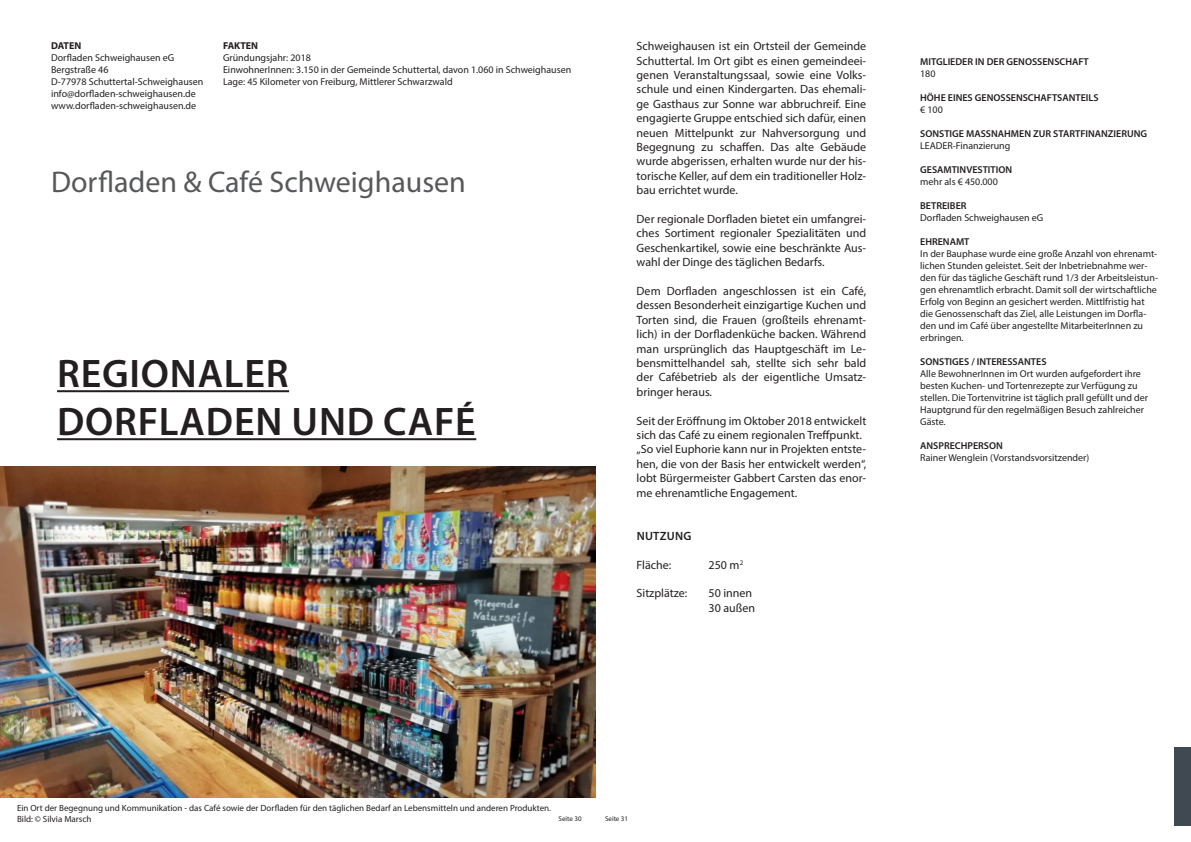
<style>
.page{position:relative;width:1191px;height:842px;background:#fff}
.page>*{position:absolute;margin:0;border:0;box-sizing:border-box;transform-origin:0 0}
.t1{font:600 40px/48px "Myriad Pro";letter-spacing:.02em;color:#231f20}
.t2{font:30px "Myriad Pro";color:#57585a}
.t3{font:12px/14.4px "Myriad Pro";color:#231f20;text-align:justify}
.t4{font:600 12px "Myriad Pro";letter-spacing:.02em;color:#231f20}
.t5{font:10px/12px "Myriad Pro";color:#231f20}
.t6{font:600 10px "Myriad Pro";color:#231f20}
.t7{font:700 10px "Myriad Pro";color:#231f20}
.t8{font:9px/10.8px "Myriad Pro";color:#231f20}
.t9{font:7px "Myriad Pro";color:#231f20}
</style>
<div class="page">
<img style="left:0;top:466px;width:595px;height:332px">
<hr style="left:57px;top:390px;width:232px;height:2px;background:#231f20">
<hr style="left:57px;top:438px;width:419px;height:2px;background:#231f20">
<div style="left:1174px;top:747px;width:17px;height:79px;background:#404852"></div>
<p class="t7" style="left:51px;top:39px;width:32px">DATEN</p>
<p class="t5" style="left:51px;top:51px;width:154px">Dorfladen Schweighausen eG<br>Bergstraße 46<br>D-77978 Schuttertal-Schweighausen info@dorfladen-schweighausen.de www.dorfladen-schweighausen.de</p>
<p class="t7" style="left:223px;top:39px;width:37px">FAKTEN</p>
<p class="t5" style="left:223px;top:51px;width:350px">Gründungsjahr: 2018<br>EinwohnerInnen: 3.150 in der Gemeinde Schuttertal, davon 1.060 in Schweighausen<br>Lage: 45 Kilometer von Freiburg, Mittlerer Schwarzwald</p>
<h2 class="t2" style="left:51px;top:164px;width:416px">Dorfladen &amp; Café Schweighausen</h2>
<h1 class="t1" style="left:57px;top:349px;width:420px">REGIONALER<br>DORFLADEN UND CAFÉ</h1>
<p class="t3" style="left:636px;top:39px;width:231px">Schweighausen ist ein Ortsteil der Gemeinde Schuttertal. Im Ort gibt es einen gemeindeei&shy;genen Veranstaltungssaal, sowie eine Volks&shy;schule und einen Kindergarten. Das ehemali&shy;ge Gasthaus zur Sonne war abbruchreif. Eine engagierte Gruppe entschied sich dafür, einen neuen Mittelpunkt zur Nahversorgung und Begegnung zu schaffen. Das alte Gebäude wurde abgerissen, erhalten wurde nur der his&shy;torische Keller, auf dem ein traditioneller Holz&shy;bau errichtet wurde.</p>
<p class="t3" style="left:636px;top:211px;width:231px">Der regionale Dorfladen bietet ein umfangrei&shy;ches Sortiment regionaler Spezialitäten und Geschenkartikel, sowie eine beschränkte Aus&shy;wahl der Dinge des täglichen Bedarfs.</p>
<p class="t3" style="left:636px;top:283px;width:231px">Dem Dorfladen angeschlossen ist ein Café, dessen Besonderheit einzigartige Kuchen und Torten sind, die Frauen (großteils ehrenamt&shy;lich) in der Dorfladenküche backen. Während man ursprünglich das Hauptgeschäft im Le&shy;bensmittelhandel sah, stellte sich sehr bald der Cafébetrieb als der eigentliche Umsatz&shy;bringer heraus.</p>
<p class="t3" style="left:636px;top:413px;width:231px;text-align:left">Seit der Eröffnung im Oktober 2018 entwickelt sich das Café zu einem regionalen Treffpunkt. „So viel Euphorie kann nur in Projekten entste&shy;hen, die von der Basis her entwickelt werden“, lobt Bürgermeister Gabbert Carsten das enor&shy;me ehrenamtliche Engagement.</p>
<p class="t4" style="left:636px;top:528px;width:56px">NUTZUNG</p>
<p class="t3" style="left:636px;top:557px;width:36px">Fläche:</p>
<p class="t3" style="left:708px;top:557px;width:36px">250 m<sup>2</sup></p>
<p class="t3" style="left:636px;top:586px;width:52px">Sitzplätze:</p>
<p class="t3" style="left:708px;top:586px;width:48px">50 innen<br>30 außen</p>
<p class="t6" style="left:920px;top:55px;width:170px">MITGLIEDER IN DER GENOSSENSCHAFT</p>
<p class="t5" style="left:920px;top:67px;width:17px">180</p>
<p class="t6" style="left:920px;top:91px;width:180px">HÖHE EINES GENOSSENSCHAFTSANTEILS</p>
<p class="t5" style="left:920px;top:103px;width:24px">€ 100</p>
<p class="t6" style="left:920px;top:127px;width:228px">SONSTIGE MASSNAHMEN ZUR STARTFINANZIERUNG</p>
<p class="t5" style="left:920px;top:139px;width:92px">LEADER-Finanzierung</p>
<p class="t6" style="left:920px;top:163px;width:94px">GESAMTINVESTITION</p>
<p class="t5" style="left:920px;top:175px;width:79px">mehr als € 450.000</p>
<p class="t6" style="left:920px;top:199px;width:48px">BETREIBER</p>
<p class="t5" style="left:920px;top:211px;width:125px">Dorfladen Schweighausen eG</p>
<p class="t6" style="left:920px;top:235px;width:51px">EHRENAMT</p>
<p class="t5" style="left:920px;top:247px;width:239px">In der Bauphase wurde eine große Anzahl von ehrenamt&shy;lichen Stunden geleistet. Seit der Inbetriebnahme wer&shy;den für das tägliche Geschäft rund 1/3 der Arbeitsleistun&shy;gen ehrenamtlich erbracht. Damit soll der wirtschaftliche Erfolg von Beginn an gesichert werden. Mittlfristig hat die Genossenschaft das Ziel, alle Leistungen im Dorfla&shy;den und im Café über angestellte MitarbeiterInnen zu erbringen.</p>
<p class="t6" style="left:920px;top:355px;width:128px">SONSTIGES / INTERESSANTES</p>
<p class="t5" style="left:920px;top:367px;width:229px">Alle BewohnerInnen im Ort wurden aufgefordert ihre besten Kuchen- und Tortenrezepte zur Verfügung zu stellen. Die Tortenvitrine ist täglich prall gefüllt und der Hauptgrund für den regelmäßigen Besuch zahlreicher Gäste.</p>
<p class="t6" style="left:920px;top:439px;width:84px">ANSPRECHPERSON</p>
<p class="t5" style="left:920px;top:451px;width:171px">Rainer Wenglein (Vorstandsvorsitzender)</p>
<p class="t8" style="left:17px;top:802px;width:535px">Ein Ort der Begegnung und Kommunikation - das Café sowie der Dorfladen für den täglichen Bedarf an Lebensmitteln und anderen Produkten.<br>Bild: © Silvia Marsch</p>
<p class="t9" style="left:558px;top:814px;width:25px">Seite 30</p>
<p class="t9" style="left:605px;top:814px;width:25px">Seite 31</p>
</div>
